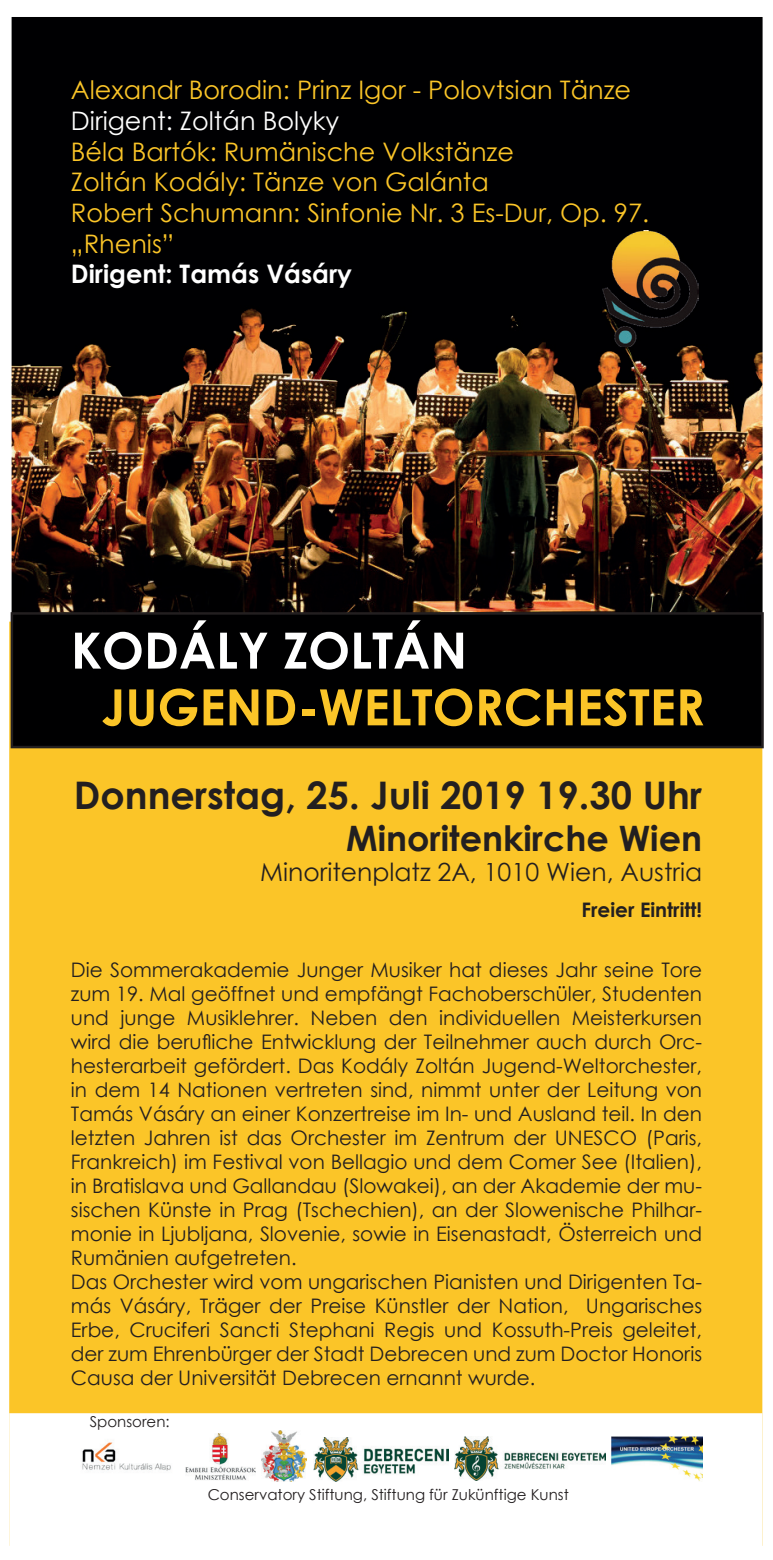
<style>
.page{position:relative;width:773px;height:1560px;background:#fff}
.page>*{position:absolute;margin:0;border:0;box-sizing:border-box;transform-origin:0 0}
.t1{font:700 50px "Century Gothic";color:#fbc528}
.t2{font:700 50px "Century Gothic";color:#fff}
.t3{font:700 38px "Century Gothic";color:#231f20}
.t4{font:700 35px "Century Gothic";color:#231f20}
.t5{font:25.5px/30.5px "Century Gothic";color:#fbc528}
.t6{font:25.5px "Century Gothic";color:#fff}
.t7{font:700 25.5px "Century Gothic";color:#fff}
.t8{font:25px "Century Gothic";color:#231f20}
.t9{font:20px/24px "Century Gothic";color:#231f20}
.t10{font:700 20px "Century Gothic";color:#231f20}
.t11{font:15px "Century Gothic";color:#231f20}
</style>
<div class="page">
<img style="left:12px;top:17px;width:750px;height:595px">
<img style="left:602px;top:230px;width:96px;height:116px">
<div style="left:9px;top:621px;width:753px;height:791px;background:#fbc528"></div>
<div style="left:11px;top:612px;width:752px;height:136px;background:#000001"></div>
<svg style="left:9px;top:1412px;width:753px;height:134px"></svg>
<img style="left:186px;top:1432px;width:69px;height:48px">
<img style="left:72px;top:1434px;width:108px;height:45px">
<img style="left:262px;top:1430px;width:44px;height:50px">
<img style="left:314px;top:1436px;width:134px;height:44px">
<img style="left:454px;top:1436px;width:151px;height:44px">
<img style="left:611px;top:1435px;width:91px;height:45px">
<p class="t5" style="left:71px;top:75px;width:561px">Alexandr Borodin: Prinz Igor - Polovtsian Tänze</p>
<p class="t6" style="left:71px;top:103px;width:270px">Dirigent: Zoltán Bolyky</p>
<p class="t5" style="left:71px;top:136px;width:579px">Béla Bartók: Rumänische Volkstänze<br>Zoltán Kodály: Tänze von Galánta<br>Robert Schumann: Sinfonie Nr. 3 Es-Dur, Op. 97. „Rhenis”</p>
<p class="t7" style="left:71px;top:254px;width:283px">Dirigent: Tamás Vásáry</p>
<h1 class="t2" style="left:71px;top:612px;width:397px">KODÁLY ZOLTÁN</h1>
<h1 class="t1" style="left:101px;top:669px;width:605px">JUGEND-WELTORCHESTER</h1>
<h2 class="t3" style="left:74px;top:765px;width:629px">Donnerstag, 25. Juli 2019 19.30 Uhr</h2>
<h3 class="t4" style="left:346px;top:811px;width:357px">Minoritenkirche Wien</h3>
<p class="t8" style="left:260px;top:854px;width:443px">Minoritenplatz 2A, 1010 Wien, Austria</p>
<p class="t10" style="left:581px;top:894px;width:122px">Freier Eintritt!</p>
<p class="t9" style="left:71px;top:956px;width:632px">Die Sommerakademie Junger Musiker hat dieses Jahr seine Tore zum 19. Mal geöffnet und empfängt Fachoberschüler, Studenten und junge Musiklehrer. Neben den individuellen Meisterkursen wird die berufliche Entwicklung der Teilnehmer auch durch Orc&shy;hesterarbeit gefördert. Das Kodály Zoltán Jugend-Weltorchester, in dem 14 Nationen vertreten sind, nimmt unter der Leitung von Tamás Vásáry an einer Konzertreise im In- und Ausland teil. In den letzten Jahren ist das Orchester im Zentrum der UNESCO (Paris, Frankreich) im Festival von Bellagio und dem Comer See (Italien), in Bratislava und Gallandau (Slowakei), an der Akademie der mu&shy;sischen Künste in Prag (Tschechien), an der Slowenische Philhar&shy;monie in Ljubljana, Slovenie, sowie in Eisenastadt, Österreich und Rumänien aufgetreten.<br>Das Orchester wird vom ungarischen Pianisten und Dirigenten Ta&shy;más Vásáry, Träger der Preise Künstler der Nation, Ungarisches Erbe, Cruciferi Sancti Stephani Regis und Kossuth-Preis geleitet, der zum Ehrenbürger der Stadt Debrecen und zum Doctor Honoris Causa der Universität Debrecen ernannt wurde.</p>
<p class="t11" style="left:90px;top:1410px;width:81px">Sponsoren:</p>
<p class="t11" style="left:208px;top:1484px;width:362px">Conservatory Stiftung, Stiftung für Zukünftige Kunst</p>
</div>
